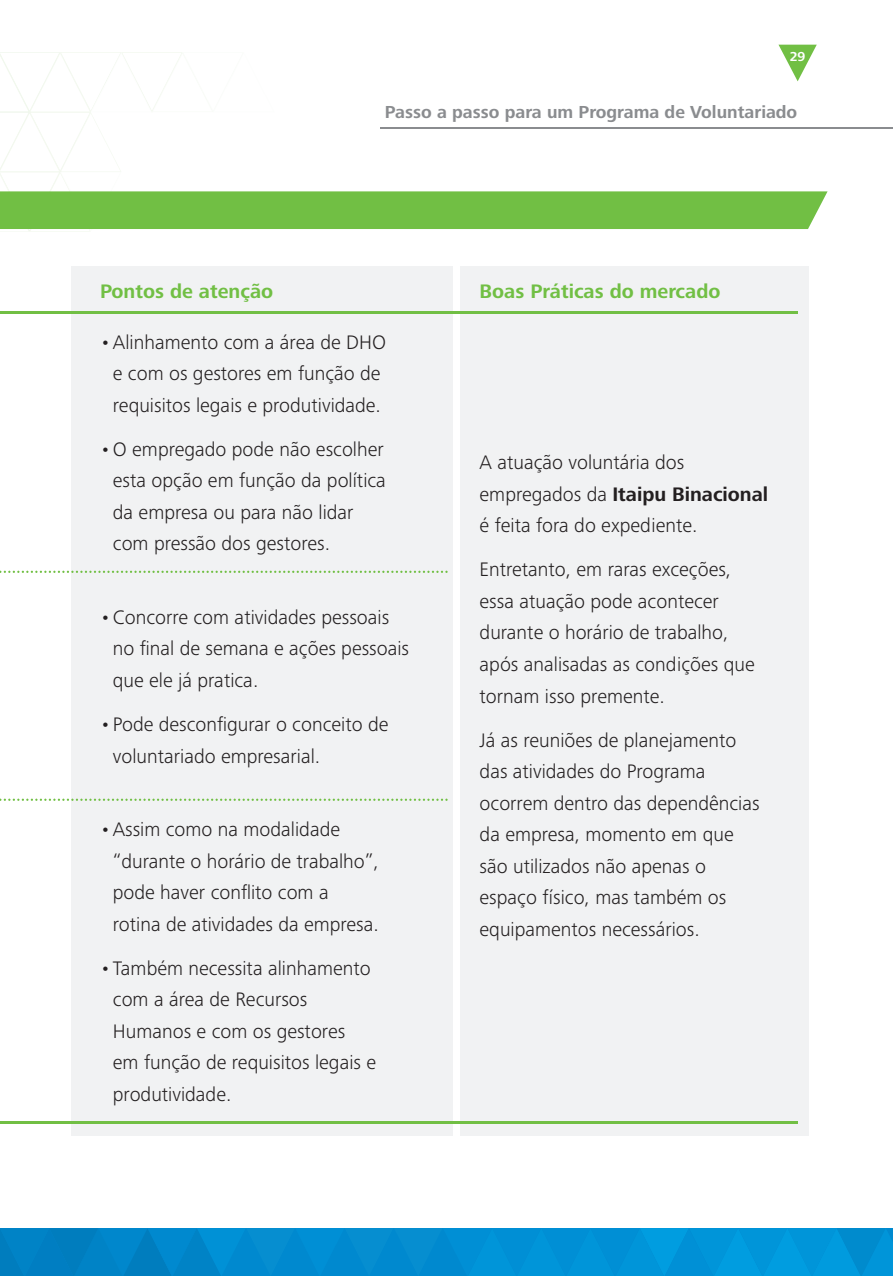
<style>
.page{position:relative;width:893px;height:1276px;background:#fff}
.page>*{position:absolute;margin:0;border:0;box-sizing:border-box;transform-origin:0 0}
.t1{font:300 20.25px/31.5px "Frutiger Next Pro";color:#231f20}
.t2{font:700 20.25px "Frutiger Next Pro";color:#71bf44}
.t3{font:700 18px "Frutiger Next Pro";color:#8a8c8f}
.t4{font:700 13.5px "Frutiger Next Pro";color:#fff}
.s1{font-weight:700}
</style>
<div class="page">
<svg style="left:0;top:1228px;width:893px;height:48px;background:#008dd1"></svg>
<div style="left:71px;top:266px;width:381px;height:869px;background:#f1f2f3"></div>
<div style="left:460px;top:266px;width:348px;height:869px;background:#f1f2f3"></div>
<svg style="left:0;top:45px;width:828px;height:187px"></svg>
<svg style="left:0;top:571px;width:448px;height:2px"></svg>
<hr style="left:0;top:311px;width:797px;height:2px;background:#71bf44">
<svg style="left:0;top:798px;width:448px;height:3px"></svg>
<hr style="left:0;top:1121px;width:797px;height:2px;background:#71bf44">
<hr style="left:380px;top:127px;width:513px;height:1px;background:#8a8c8f">
<p class="t4" style="left:790px;top:49px;width:17px">29</p>
<p class="t3" style="left:385px;top:102px;width:414px">Passo a passo para um Programa de Voluntariado</p>
<p class="t2" style="left:100px;top:279px;width:175px">Pontos de atenção</p>
<p class="t2" style="left:480px;top:279px;width:242px">Boas Práticas do mercado</p>
<p class="t1" style="left:100px;top:326px;width:287px;text-align:center">• Alinhamento com a área de DHO e com os gestores em função de requisitos legais e produtividade.</p>
<p class="t1" style="left:113px;top:433px;width:275px;text-indent:-13px">• O empregado pode não escolher esta opção em função da política da empresa ou para não lidar com pressão dos gestores.</p>
<p class="t1" style="left:113px;top:601px;width:298px;text-indent:-13px">• Concorre com atividades pessoais no final de semana e ações pessoais que ele já pratica.</p>
<p class="t1" style="left:113px;top:708px;width:277px;text-indent:-13px">• Pode desconfigurar o conceito de voluntariado empresarial.</p>
<p class="t1" style="left:113px;top:813px;width:268px;text-indent:-13px">• Assim como na modalidade “durante o horário de trabalho”, pode haver conflito com a rotina de atividades da empresa.</p>
<p class="t1" style="left:113px;top:952px;width:265px;text-indent:-13px">• Também necessita alinhamento com a área de Recursos<br>Humanos e com os gestores<br>em função de requisitos legais e produtividade.</p>
<p class="t1" style="left:480px;top:446px;width:290px">A atuação voluntária dos empregados da <span class="s1">Itaipu Binacional </span>é feita fora do expediente.</p>
<p class="t1" style="left:480px;top:554px;width:277px">Entretanto, em raras exceções, essa atuação pode acontecer durante o horário de trabalho, após analisadas as condições que tornam isso premente.</p>
<p class="t1" style="left:480px;top:724px;width:281px">Já as reuniões de planejamento das atividades do Programa ocorrem dentro das dependências da empresa, momento em que são utilizados não apenas o espaço físico, mas também os equipamentos necessários.</p>
</div>
